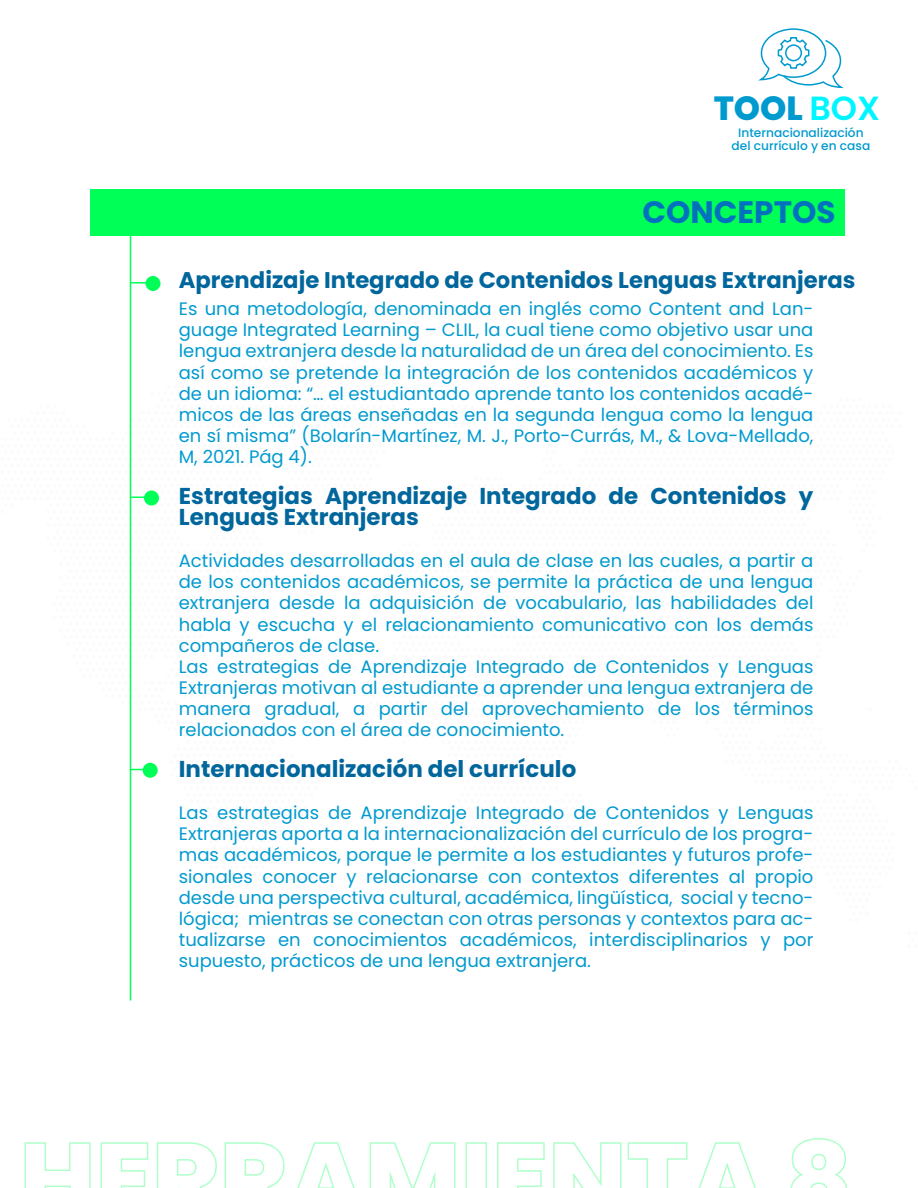
<style>
.page{position:relative;width:918px;height:1188px;background:#fff}
.page>*{position:absolute;margin:0;border:0;box-sizing:border-box;transform-origin:0 0}
.t1{font:800 33.45px "Poppins";color:#009acf}
.t2{font:31.05px "Poppins";color:#0071bf}
.t3{font:22.95px/21px "Poppins";color:#00669c}
.t4{font:22.65px "Poppins";color:#00669c}
.t5{font:18px/21px "Poppins";color:#009acf;text-align:justify}
.t6{font:500 12.15px/13px "Poppins";color:#009acf;text-align:center}
.s1{font-weight:600;color:#00f6ff}
</style>
<div class="page">
<svg style="left:24px;top:1142px;width:67px;height:46px"></svg>
<svg style="left:100px;top:1142px;width:49px;height:46px"></svg>
<svg style="left:156px;top:1142px;width:300px;height:46px"></svg>
<svg style="left:465px;top:1142px;width:22px;height:46px"></svg>
<svg style="left:497px;top:1142px;width:48px;height:46px"></svg>
<svg style="left:553px;top:1142px;width:203px;height:46px"></svg>
<svg style="left:790px;top:1138px;width:58px;height:50px"></svg>
<div style="left:90px;top:189px;width:754px;height:47px;background:#00ff57"></div>
<hr style="left:130px;top:224px;width:1px;height:776px;background:#00ff57">
<hr style="left:131px;top:282px;width:20px;height:2px;background:#00ff57">
<div style="left:146px;top:276px;width:14px;height:15px;background:#00ff57;border-radius:50%"></div>
<svg style="left:758px;top:28px;width:86px;height:61px"></svg>
<div style="left:143px;top:763px;width:15px;height:15px;background:#00ff57;border-radius:50%"></div>
<h1 class="t1" style="left:714px;top:89px;width:168px">TOOL <span class="s1">BOX</span></h1>
<p class="t6" style="left:732px;top:126px;width:140px">Internacionalización del currículo y en casa</p>
<h2 class="t2" style="left:642px;top:194px;width:195px">CONCEPTOS</h2>
<p class="t4" style="left:179px;top:266px;width:678px">Aprendizaje Integrado de Contenidos Lenguas Extranjeras</p>
<p class="t5" style="left:179px;top:299px;width:636px">Es una metodología, denominada en inglés como Content and Lan&shy;guage Integrated Learning – CLIL, la cual tiene como objetivo usar una lengua extranjera desde la naturalidad de un área del conocimiento. Es así como se pretende la integración de los contenidos académicos y de un idioma: “… el estudiantado aprende tanto los contenidos acadé&shy;micos de las áreas enseñadas en la segunda lengua como la lengua en sí misma” (Bolarín-Martínez, M. J., Porto-Currás, M., &amp; Lova-Mellado, M, 2021. Pág 4).</p>
<p class="t3" style="left:179px;top:486px;width:636px">Estrategias Aprendizaje Integrado de Contenidos y<br>Lenguas Extranjeras</p>
<p class="t5" style="left:179px;top:551px;width:636px;text-align:left">Actividades desarrolladas en el aula de clase en las cuales, a partir a de los contenidos académicos, se permite la práctica de una lengua extranjera desde la adquisición de vocabulario, las habilidades del habla y escucha y el relacionamiento comunicativo con los demás compañeros de clase.<br>Las estrategias de Aprendizaje Integrado de Contenidos y Lenguas Extranjeras motivan al estudiante a aprender una lengua extranjera de manera gradual, a partir del aprovechamiento de los términos relacionados con el área de conocimiento.</p>
<p class="t3" style="left:179px;top:759px;width:399px">Internacionalización del currículo</p>
<p class="t5" style="left:179px;top:803px;width:636px">Las estrategias de Aprendizaje Integrado de Contenidos y Lenguas Extranjeras aporta a la internacionalización del currículo de los progra&shy;mas académicos, porque le permite a los estudiantes y futuros profe&shy;sionales conocer y relacionarse con contextos diferentes al propio desde una perspectiva cultural, académica, lingüística, social y tecno&shy;lógica; mientras se conectan con otras personas y contextos para ac&shy;tualizarse en conocimientos académicos, interdisciplinarios y por supuesto, prácticos de una lengua extranjera.</p>
</div>
